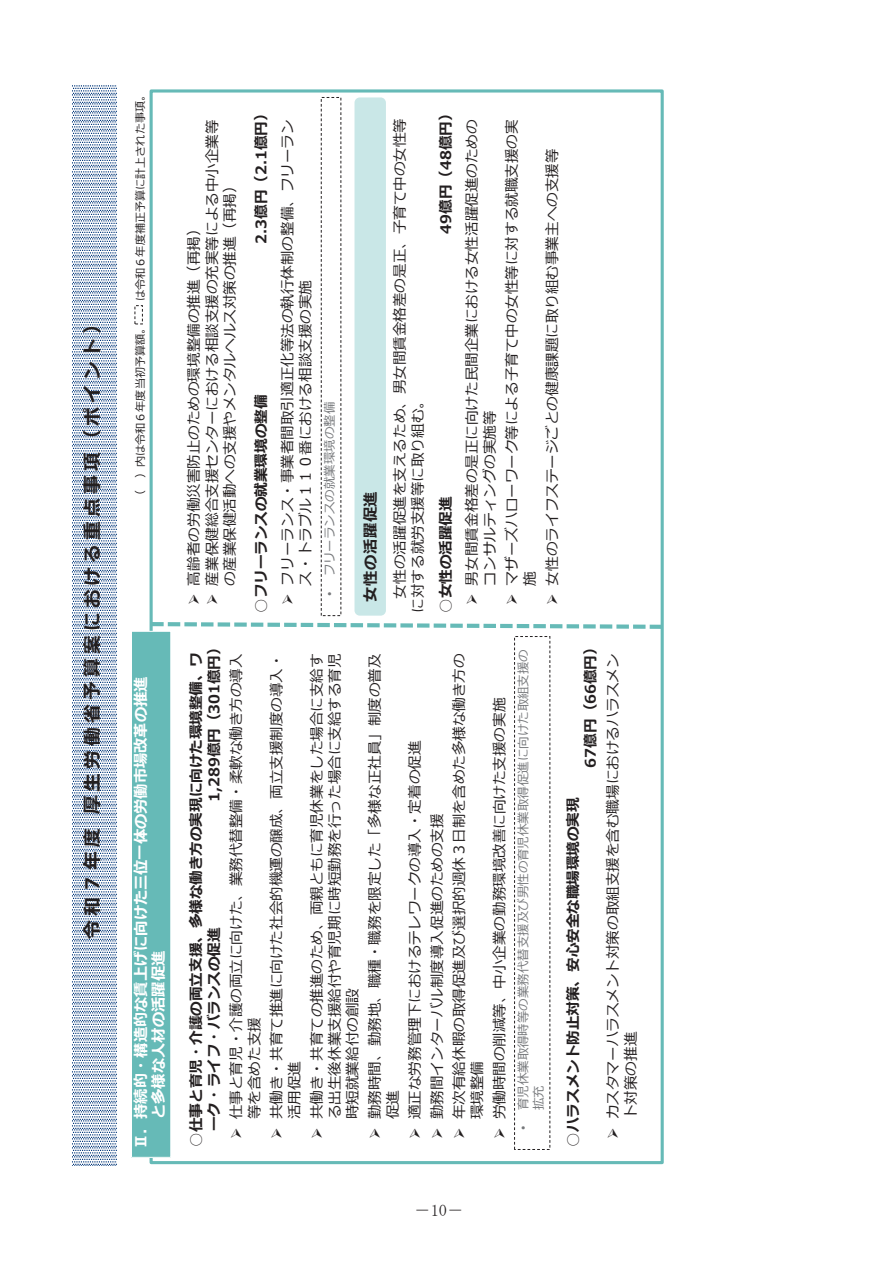
<style>
.page{position:relative;width:893px;height:1263px;background:#fff}
.page>*{position:absolute;margin:0;border:0;box-sizing:border-box;transform-origin:0 0}
.t1{font:700 18.75px "Meiryo";letter-spacing:.22em;color:#231f20}
.t2{font:16.5px "MS Mincho";color:#231f20}
.t3{font:700 15.3px/17.5px "Meiryo";color:#fff}
.t4{font:700 15.3px "Meiryo";letter-spacing:.045em;color:#231f20}
.t5{font:14.55px/18px "Meiryo";color:#231f20}
.t6{font:700 14.55px/18px "Meiryo";color:#231f20}
.t7{font:12.45px/15.3px "Meiryo";color:#76787b}
.t8{font:11.1px "Meiryo";color:#231f20}
.s1{font-family:"Arial"}
</style>
<div class="page">
<svg style="left:73px;top:85px;width:44px;height:1080px"></svg>
<svg style="left:149px;top:620px;width:515px;height:11px"></svg>
<div style="left:131px;top:631px;width:40px;height:526px;background:#66bab7"></div>
<div style="left:131px;top:631px;width:40px;height:526px;border:1px solid #fff"></div>
<div style="left:354px;top:97px;width:32px;height:519px;background:#c9e7e7;border-radius:5px"></div>
<p class="t1" style="left:79px;top:939px;width:625px;rotate:-90deg">令和７年度 厚生労働省予算案における重点事項（ポイント）</p>
<p class="t8" style="left:133px;top:301px;width:213px;rotate:-90deg">は令和６年度補正予算に計上された事項。</p>
<p class="t8" style="left:133px;top:500px;width:179px;rotate:-90deg">（ ）内は令和６年度当初予算額。</p>
<p class="t3" style="left:133px;top:1119px;width:444px;text-indent:-30px;rotate:-90deg">Ⅱ．持続的・構造的な賃上げに向けた三位一体の労働市場改革の推進と多様な人材の活躍促進</p>
<p class="t5" style="left:204px;top:585px;width:467px;text-indent:-20px;rotate:-90deg">➢ 産業保健総合支援センターにおける相談支援の充実等による中小企業等の産業保健活動への支援やメンタルヘルス対策の推進（再掲）</p>
<p class="t5" style="left:186px;top:605px;width:385px;rotate:-90deg">➢ 高齢者の労働災害防止のための環境整備の推進（再掲）</p>
<p class="t6" style="left:253px;top:244px;width:139px;rotate:-90deg">2.3億円（2.1億円）</p>
<p class="t5" style="left:279px;top:585px;width:467px;text-indent:-20px;rotate:-90deg">➢ フリーランス・事業者間取引適正化等法の執行体制の整備、フリーランス・トラブル１１０番における相談支援の実施</p>
<p class="t5" style="left:392px;top:613px;width:496px;text-indent:14px;rotate:-90deg">女性の活躍促進を支えるため、男女間賃金格差の是正、子育て中の女性等に対する就労支援等に取り組む。</p>
<p class="t6" style="left:253px;top:613px;width:220px;rotate:-90deg">○フリーランスの就業環境の整備</p>
<p class="t7" style="left:323px;top:596px;width:196px;rotate:-90deg"><span class="s1">•</span> フリーランスの就業環境の整備</p>
<p class="t4" style="left:360px;top:602px;width:112px;rotate:-90deg">女性の活躍促進</p>
<p class="t6" style="left:438px;top:234px;width:129px;rotate:-90deg">49億円（48億円）</p>
<p class="t5" style="left:464px;top:585px;width:467px;text-indent:-20px;rotate:-90deg">➢ 男女間賃金格差の是正に向けた民間企業における女性活躍促進のためのコンサルティングの実施等</p>
<p class="t5" style="left:504px;top:585px;width:467px;text-indent:-20px;rotate:-90deg">➢ マザーズハローワーク等による子育て中の女性等に対する就職支援の実施</p>
<p class="t6" style="left:438px;top:613px;width:118px;rotate:-90deg">○女性の活躍促進</p>
<p class="t5" style="left:544px;top:605px;width:458px;rotate:-90deg">➢ 女性のライフステージごとの健康課題に取り組む事業主への支援等</p>
<p class="t6" style="left:206px;top:802px;width:163px;rotate:-90deg">1,289億円（301億円）</p>
<p class="t5" style="left:228px;top:1119px;width:467px;text-indent:-20px;rotate:-90deg">➢ 仕事と育児・介護の両立に向けた、業務代替整備・柔軟な働き方の導入等を含めた支援</p>
<p class="t5" style="left:268px;top:1119px;width:467px;text-indent:-20px;rotate:-90deg">➢ 共働き・共育て推進に向けた社会的機運の醸成、両立支援制度の導入・活用促進</p>
<p class="t5" style="left:309px;top:1119px;width:467px;text-align:justify;text-indent:-20px;rotate:-90deg">➢ 共働き・共育ての推進のため、両親ともに育児休業をした場合に支給する出生後休業支援給付や育児期に時短勤務を行った場合に支給する育児時短就業給付の創設</p>
<p class="t5" style="left:367px;top:1119px;width:467px;text-indent:-20px;rotate:-90deg">➢ 勤務時間、勤務地、職種・職務を限定した「多様な正社員」制度の普及促進</p>
<p class="t6" style="left:188px;top:1131px;width:481px;text-indent:-16px;rotate:-90deg">○仕事と育児・介護の両立支援、多様な働き方の実現に向けた環境整備、ワーク・ライフ・バランスの促進</p>
<p class="t5" style="left:407px;top:1139px;width:400px;rotate:-90deg">➢ 適正な労務管理下におけるテレワークの導入・定着の促進</p>
<p class="t5" style="left:429px;top:1139px;width:327px;rotate:-90deg">➢ 勤務間インターバル制度導入促進のための支援</p>
<p class="t5" style="left:451px;top:1119px;width:467px;text-indent:-20px;rotate:-90deg">➢ 年次有給休暇の取得促進及び選択的週休３日制を含めた多様な働き方の環境整備</p>
<p class="t5" style="left:491px;top:1139px;width:443px;rotate:-90deg">➢ 労働時間の削減等、中小企業の勤務環境改善に向けた支援の実施</p>
<p class="t7" style="left:516px;top:1110px;width:463px;text-indent:-20px;rotate:-90deg"><span class="s1">•</span> 育児休業取得時等の業務代替支援及び男性の育児休業取得促進に向けた取組支援の拡充</p>
<p class="t6" style="left:582px;top:768px;width:129px;rotate:-90deg">67億円（66億円）</p>
<p class="t5" style="left:605px;top:1119px;width:467px;text-indent:-20px;rotate:-90deg">➢ カスタマーハラスメント対策の取組支援を含む職場におけるハラスメント対策の推進</p>
<p class="t6" style="left:565px;top:1147px;width:351px;rotate:-90deg">○ハラスメント防止対策、安心安全な職場環境の実現</p>
<p class="t2" style="left:414px;top:1201px;width:51px">－10－</p>
</div>
